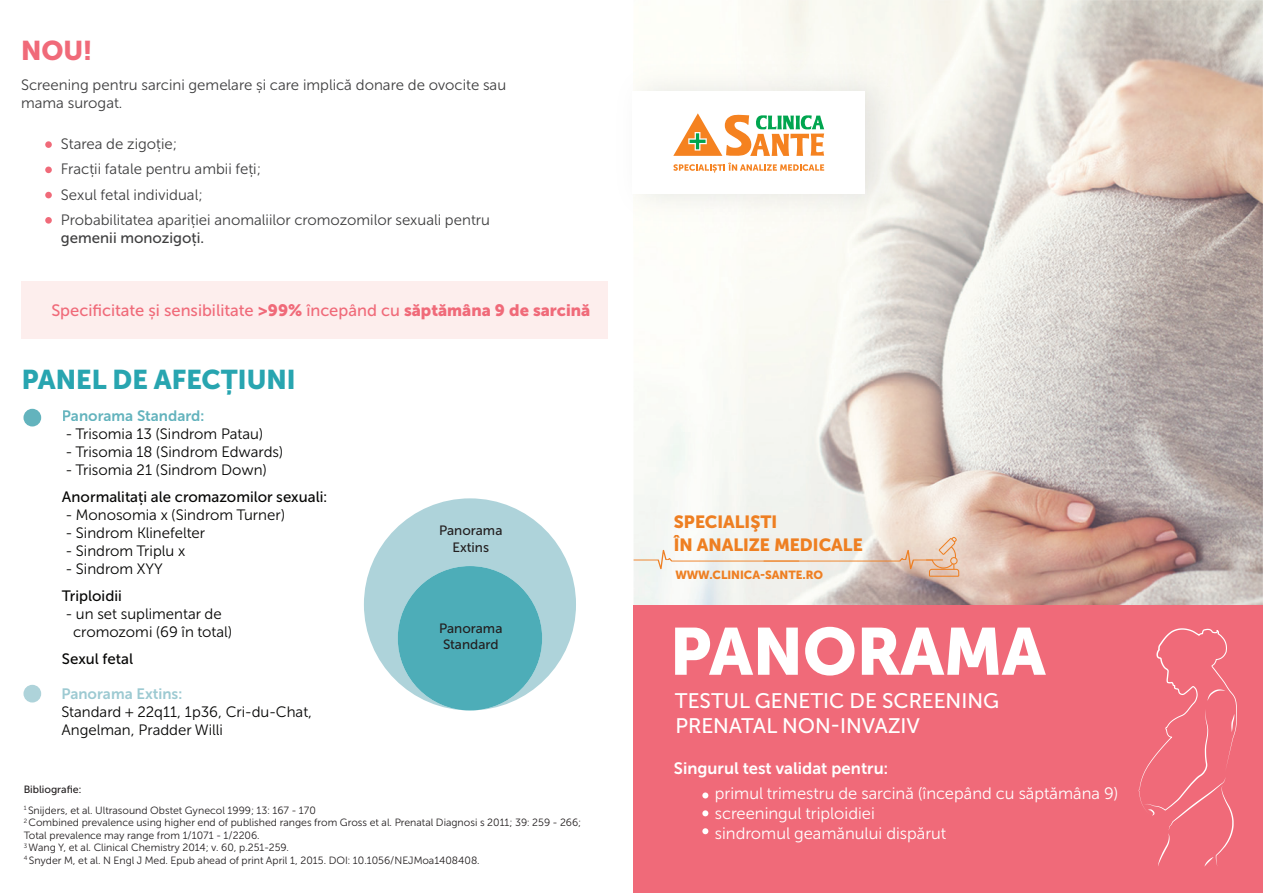
<style>
.page{position:relative;width:1263px;height:893px;background:#fff}
.page>*{position:absolute;margin:0;border:0;box-sizing:border-box;transform-origin:0 0}
.t1{font:66px "Museo Sans Cyrl 900";color:#fff}
.t2{font:27px "Museo Sans Cyrl 900";color:#28a5b0}
.t3{font:27px "Museo Sans Cyrl 900";color:#f06a79}
.t4{font:21px/25.2px "Museo Sans Cyrl 500";color:#fff}
.t5{font:17.55px/22.4px "Museo Sans Cyrl 900";color:#ee7f22}
.t6{font:16.5px/19.8px "Museo Sans Cyrl 300";color:#fff}
.t7{font:16.5px "Museo Sans Cyrl 500";color:#f06a79}
.t8{font:16.5px "Museo Sans Cyrl 700";color:#fff}
.t9{font:15px/18px "Museo Sans Cyrl 300";color:#050504}
.t10{font:15px/25.5px "Museo Sans Cyrl 300";color:#3e3e3f}
.t11{font:15px "Museo Sans Cyrl 500";color:#050504}
.t12{font:15px "Museo Sans Cyrl 500";color:#3e3e3f}
.t13{font:15px "Museo Sans Cyrl 700";color:#63b3bd}
.t14{font:15px "Museo Sans Cyrl 700";color:#9dcad2}
.t15{font:13.5px/16.2px "Museo Sans Cyrl 500";color:#231f20}
.t16{font:11.7px "Museo Sans Cyrl 900";color:#ee7f22}
.t17{font:10.5px/12.6px "Museo Sans Cyrl 300";color:#231f20}
.t18{font:10.5px "Museo Sans Cyrl 500";color:#231f20}
.s1{font-family:"Museo Sans Cyrl 900"}
</style>
<div class="page">
<img style="left:633px;top:0;width:630px;height:606px">
<img style="left:633px;top:53px;width:281px;height:180px">
<div style="left:632px;top:92px;width:233px;height:102px;background:#fff"></div>
<div style="left:633px;top:606px;width:630px;height:287px;background:#f06a79"></div>
<svg style="left:633px;top:537px;width:326px;height:40px"></svg>
<svg style="left:702px;top:792px;width:6px;height:6px"></svg>
<svg style="left:702px;top:810px;width:6px;height:6px"></svg>
<svg style="left:702px;top:828px;width:6px;height:6px"></svg>
<div style="left:21px;top:282px;width:587px;height:57px;background:#fdeeed"></div>
<svg style="left:1139px;top:628px;width:98px;height:238px"></svg>
<div style="left:45px;top:141px;width:7px;height:7px;background:#f06a79;border-radius:50%"></div>
<div style="left:45px;top:167px;width:7px;height:6px;background:#f06a79;border-radius:50%"></div>
<div style="left:45px;top:192px;width:7px;height:6px;background:#f06a79;border-radius:50%"></div>
<div style="left:45px;top:217px;width:7px;height:7px;background:#f06a79;border-radius:50%"></div>
<svg style="left:364px;top:498px;width:212px;height:213px"></svg>
<div style="left:23px;top:409px;width:18px;height:17px;background:#63b3bd;border-radius:50%"></div>
<div style="left:23px;top:685px;width:18px;height:17px;background:#aed3da;border-radius:50%"></div>
<svg style="left:673px;top:113px;width:151px;height:43px"></svg>
<svg style="left:673px;top:163px;width:151px;height:10px"></svg>
<h2 class="t3" style="left:21px;top:36px;width:72px">NOU!</h2>
<h3 class="t10" style="left:21px;top:76px;width:487px;line-height:18px">Screening pentru sarcini gemelare și care implică donare de ovocite sau mama surogat.</h3>
<h3 class="t10" style="left:61px;top:131px;width:431px">Starea de zigoție;<br>Fracții fatale pentru ambii feți;<br>Sexul fetal individual;<br>Probabilitatea apariției anomaliilor cromozomilor sexuali pentru</h3>
<h3 class="t12" style="left:61px;top:230px;width:145px">gemenii monozigoți.</h3>
<h3 class="t7" style="left:51px;top:301px;width:540px">Specificitate și sensibilitate <span class="s1">&gt;99%</span> începând cu <span class="s1">săptămâna 9 de sarcină</span></h3>
<h2 class="t2" style="left:22px;top:364px;width:275px">PANEL DE AFECȚIUNI</h2>
<h3 class="t13" style="left:62px;top:407px;width:144px">Panorama Standard:</h3>
<h3 class="t9" style="left:66px;top:425px;width:199px">- Trisomia 13 (Sindrom Patau)</h3>
<h3 class="t9" style="left:66px;top:443px;width:219px">- Trisomia 18 (Sindrom Edwards)</h3>
<h3 class="t9" style="left:66px;top:461px;width:202px">- Trisomia 21 (Sindrom Down)</h3>
<h3 class="t11" style="left:62px;top:488px;width:267px">Anormalitați ale cromazomilor sexuali:</h3>
<h3 class="t9" style="left:66px;top:506px;width:221px">- Monosomia x (Sindrom Turner)</h3>
<h3 class="t9" style="left:66px;top:524px;width:141px">- Sindrom Klinefelter</h3>
<h3 class="t9" style="left:66px;top:542px;width:121px">- Sindrom Triplu x</h3>
<h3 class="t9" style="left:66px;top:560px;width:99px">- Sindrom XYY</h3>
<h3 class="t11" style="left:62px;top:587px;width:61px">Triploidii</h3>
<h3 class="t9" style="left:73px;top:605px;width:160px;text-indent:-8px">- un set suplimentar de cromozomi (69 în total)</h3>
<h3 class="t11" style="left:62px;top:650px;width:73px">Sexul fetal</h3>
<h3 class="t14" style="left:61px;top:685px;width:122px">Panorama Extins:</h3>
<h3 class="t9" style="left:61px;top:703px;width:252px">Standard + 22q11, 1p36, Cri-du-Chat,<br>Angelman, Pradder Willi</h3>
<p class="t15" style="left:439px;top:523px;width:65px;text-align:center">Panorama<br>Extins</p>
<p class="t15" style="left:439px;top:620px;width:65px">Panorama<br>Standard</p>
<p class="t18" style="left:24px;top:784px;width:59px">Bibliografie:</p>
<p class="t17" style="left:24px;top:804px;width:559px"><sup>1</sup> Snijders, et al. Ultrasound Obstet Gynecol 1999; 13: 167 - 170<br><sup>2</sup> Combined prevalence using higher end of published ranges from Gross et al. Prenatal Diagnosi s 2011; 39: 259 - 266; Total prevalence may range from 1/1071 - 1/2206.<br><sup>3</sup> Wang Y, et al. Clinical Chemistry 2014; v. 60, p.251-259.<br><sup>4</sup> Snyder M, et al. N Engl J Med. Epub ahead of print April 1, 2015. DOI: 10.1056/NEJMoa1408408.</p>
<h3 class="t5" style="left:674px;top:511px;width:190px">SPECIALIŞTI<br>ÎN ANALIZE MEDICALE</h3>
<p class="t16" style="left:675px;top:568px;width:149px">WWW.CLINICA-SANTE.RO</p>
<h1 class="t1" style="left:670px;top:614px;width:377px">PANORAMA</h1>
<h3 class="t4" style="left:675px;top:688px;width:326px">TESTUL GENETIC DE SCREENING<br>PRENATAL NON-INVAZIV</h3>
<h3 class="t8" style="left:674px;top:759px;width:215px">Singurul test validat pentru:</h3>
<h3 class="t6" style="left:715px;top:784px;width:405px">primul trimestru de sarcină (începând cu săptămâna 9) screeningul triploidiei<br>sindromul geamănului dispărut</h3>
</div>
